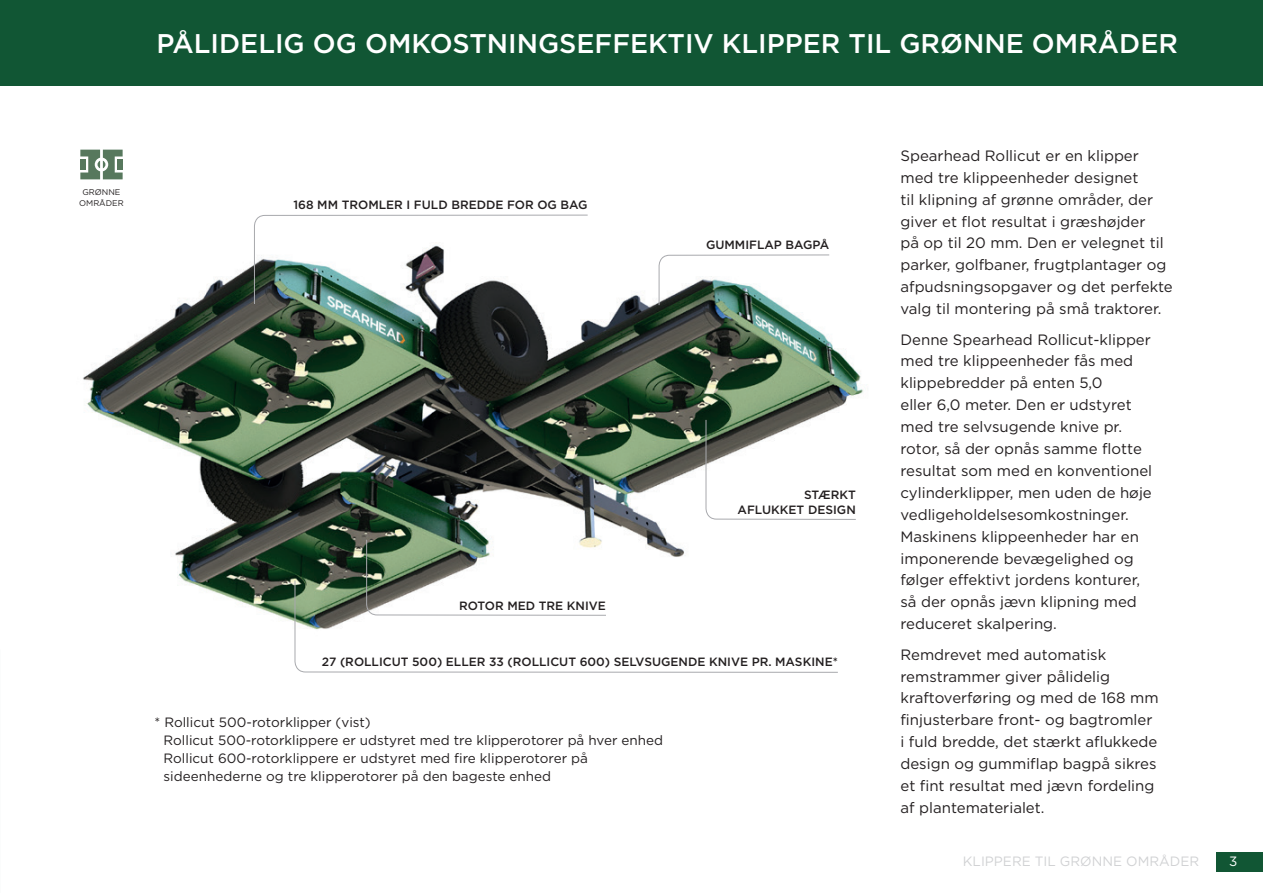
<style>
.page{position:relative;width:1263px;height:893px;background:#fff}
.page>*{position:absolute;margin:0;border:0;box-sizing:border-box;transform-origin:0 0}
.t1{font:500 27px "Gotham";color:#fff}
.t2{font:15px/21.9px "Gotham";color:#231f20}
.t3{font:13.5px/18px "Gotham";color:#231f20}
.t4{font:13.5px "Gotham";color:#d1d2d4}
.t5{font:13.5px "Gotham";color:#fff}
.t6{font:500 12px/14.7px "Gotham";color:#231f20;text-align:right}
.t7{font:8.25px/11.4px "Gotham";color:#231f20;text-align:center}
</style>
<div class="page">
<img style="left:83px;top:264px;width:781px;height:357px">
<div style="left:0;top:0;width:1263px;height:85px;background:#115634"></div>
<svg style="left:366px;top:539px;width:241px;height:41px"></svg>
<svg style="left:294px;top:580px;width:545px;height:93px"></svg>
<svg style="left:254px;top:214px;width:334px;height:91px"></svg>
<svg style="left:705px;top:419px;width:151px;height:101px"></svg>
<svg style="left:80px;top:150px;width:43px;height:29px"></svg>
<div style="left:118px;top:159px;width:5px;height:11px;background:#57785d"></div>
<svg style="left:658px;top:254px;width:172px;height:52px"></svg>
<div style="left:1216px;top:853px;width:47px;height:19px;background:#115634"></div>
<h1 class="t1" style="left:156px;top:26px;width:1023px">PÅLIDELIG OG OMKOSTNINGSEFFEKTIV KLIPPER TIL GRØNNE OMRÅDER</h1>
<p class="t7" style="left:79px;top:186px;width:46px">GRØNNE<br>OMRÅDER</p>
<p class="t6" style="left:293px;top:198px;width:296px">168 MM TROMLER I FULD BREDDE FOR OG BAG</p>
<p class="t6" style="left:459px;top:598px;width:148px">ROTOR MED TRE KNIVE</p>
<p class="t6" style="left:706px;top:237px;width:125px">GUMMIFLAP BAGPÅ</p>
<p class="t6" style="left:737px;top:487px;width:120px">STÆRKT<br>AFLUKKET DESIGN</p>
<p class="t6" style="left:322px;top:654px;width:517px">27 (ROLLICUT 500) ELLER 33 (ROLLICUT 600) SELVSUGENDE KNIVE PR. MASKINE*</p>
<p class="t3" style="left:164px;top:713px;width:501px;text-indent:-9px">* Rollicut 500-rotorklipper (vist)<br>Rollicut 500-rotorklippere er udstyret med tre klipperotorer på hver enhed Rollicut 600-rotorklippere er udstyret med fire klipperotorer på sideenhederne og tre klipperotorer på den bageste enhed</p>
<p class="t2" style="left:900px;top:144px;width:274px">Spearhead Rollicut er en klipper med tre klippeenheder designet<br>til klipning af grønne områder, der giver et flot resultat i græshøjder<br>på op til 20 mm. Den er velegnet til parker, golfbaner, frugtplantager og afpudsningsopgaver og det perfekte valg til montering på små traktorer.</p>
<p class="t2" style="left:900px;top:328px;width:253px">Denne Spearhead Rollicut-klipper med tre klippeenheder fås med klippebredder på enten 5,0<br>eller 6,0 meter. Den er udstyret med tre selvsugende knive pr. rotor, så der opnås samme flotte resultat som med en konventionel cylinderklipper, men uden de høje vedligeholdelsesomkostninger.<br>Maskinens klippeenheder har en imponerende bevægelighed og følger effektivt jordens konturer, så der opnås jævn klipning med reduceret skalpering.</p>
<p class="t2" style="left:900px;top:643px;width:260px">Remdrevet med automatisk remstrammer giver pålidelig kraftoverføring og med de 168 mm finjusterbare front- og bagtromler i fuld bredde, det stærkt aflukkede design og gummiflap bagpå sikres et fint resultat med jævn fordeling af plantematerialet.</p>
<p class="t4" style="left:963px;top:853px;width:238px">KLIPPERE TIL GRØNNE OMRÅDER</p>
<p class="t5" style="left:1229px;top:853px;width:10px">3</p>
</div>
